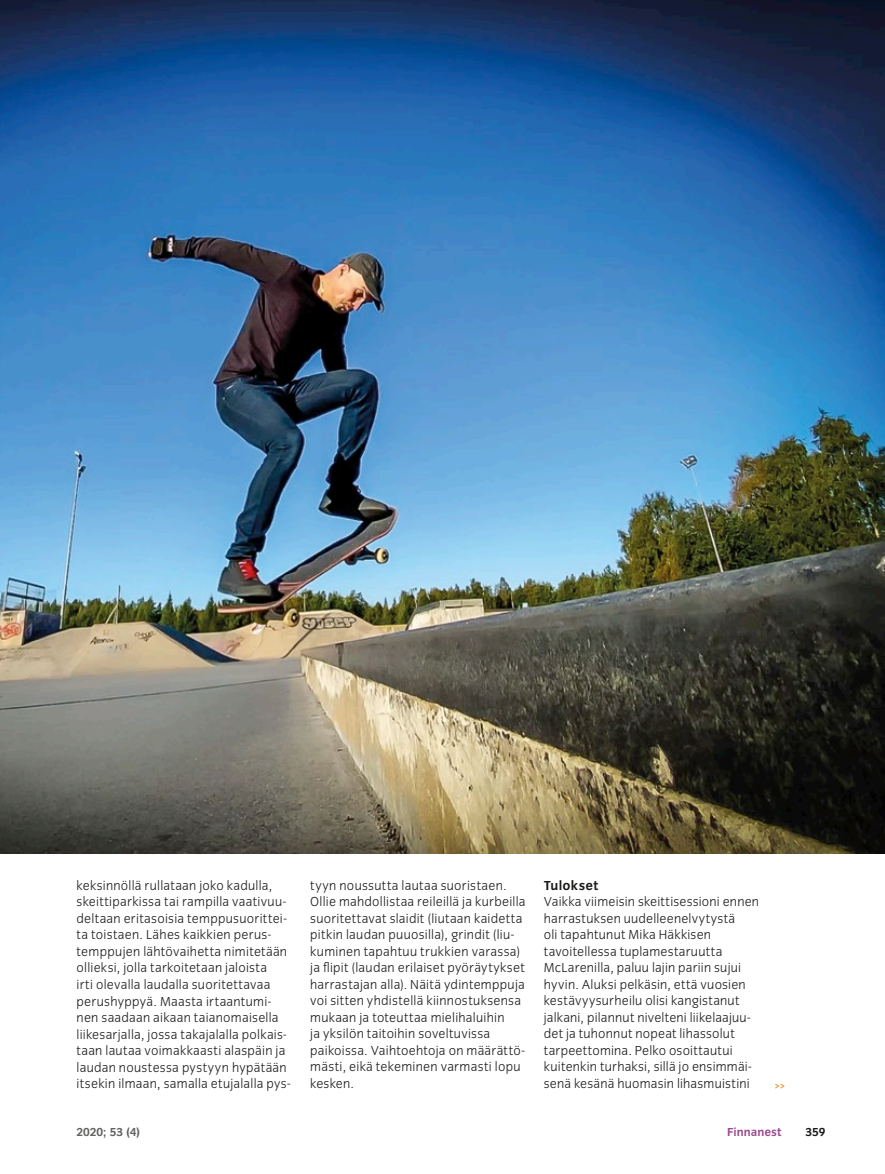
<style>
.page{position:relative;width:885px;height:1174px;background:#fff}
.page>*{position:absolute;margin:0;border:0;box-sizing:border-box;transform-origin:0 0}
.t1{font:300 13.5px/16.5px "Congress Sans";letter-spacing:.02em;color:#1b1b1a}
.t2{font:700 13.5px "Congress Sans";letter-spacing:.015em;color:#1b1b1a}
.t3{font:700 12px "Congress Sans";color:#636362}
.t4{font:700 12px "Congress Sans";color:#9b4b8e}
.t5{font:700 12px "Congress Sans";color:#1b1b1a}
.t6{font:700 12px "Adobe Caslon Pro";color:#f08316}
</style>
<div class="page">
<img style="left:0;top:0;width:884px;height:853px">
<p class="t1" style="left:77px;top:877px;width:215px">keksinnöllä rullataan joko kadulla, skeittiparkissa tai rampilla vaativuu&shy;deltaan eritasoisia temppusuorittei&shy;ta toistaen. Lähes kaikkien perus&shy;temppujen lähtövaihetta nimitetään ollieksi, jolla tarkoitetaan jaloista<br>irti olevalla laudalla suoritettavaa perushyppyä. Maasta irtaantumi&shy;nen saadaan aikaan taianomaisella liikesarjalla, jossa takajalalla polkais&shy;taan lautaa voimakkaasti alaspäin ja laudan noustessa pystyyn hypätään itsekin ilmaan, samalla etujalalla pys-</p>
<p class="t1" style="left:310px;top:877px;width:217px">tyyn noussutta lautaa suoristaen.<br>Ollie mahdollistaa reileillä ja kurbeilla suoritettavat slaidit (liutaan kaidetta pitkin laudan puuosilla), grindit (liu&shy;kuminen tapahtuu trukkien varassa) ja flipit (laudan erilaiset pyöräytykset harrastajan alla). Näitä ydintemppuja voi sitten yhdistellä kiinnostuksensa mukaan ja toteuttaa mielihaluihin<br>ja yksilön taitoihin soveltuvissa paikoissa. Vaihtoehtoja on määrättö&shy;mästi, eikä tekeminen varmasti lopu kesken.</p>
<p class="t2" style="left:544px;top:877px;width:56px">Tulokset</p>
<p class="t1" style="left:544px;top:893px;width:217px">Vaikka viimeisin skeittisessioni ennen harrastuksen uudelleenelvytystä<br>oli tapahtunut Mika Häkkisen tavoitellessa tuplamestaruutta McLarenilla, paluu lajin pariin sujui hyvin. Aluksi pelkäsin, että vuosien kestävyysurheilu olisi kangistanut jalkani, pilannut nivelteni liikelaajuu&shy;det ja tuhonnut nopeat lihassolut tarpeettomina. Pelko osoittautui kuitenkin turhaksi, sillä jo ensimmäi&shy;senä kesänä huomasin lihasmuistini</p>
<p class="t6" style="left:774px;top:1077px;width:13px">&gt;&gt;</p>
<p class="t3" style="left:77px;top:1125px;width:65px">2020; 53 (4)</p>
<p class="t4" style="left:727px;top:1125px;width:56px">Finnanest</p>
<p class="t5" style="left:805px;top:1125px;width:22px">359</p>
</div>
